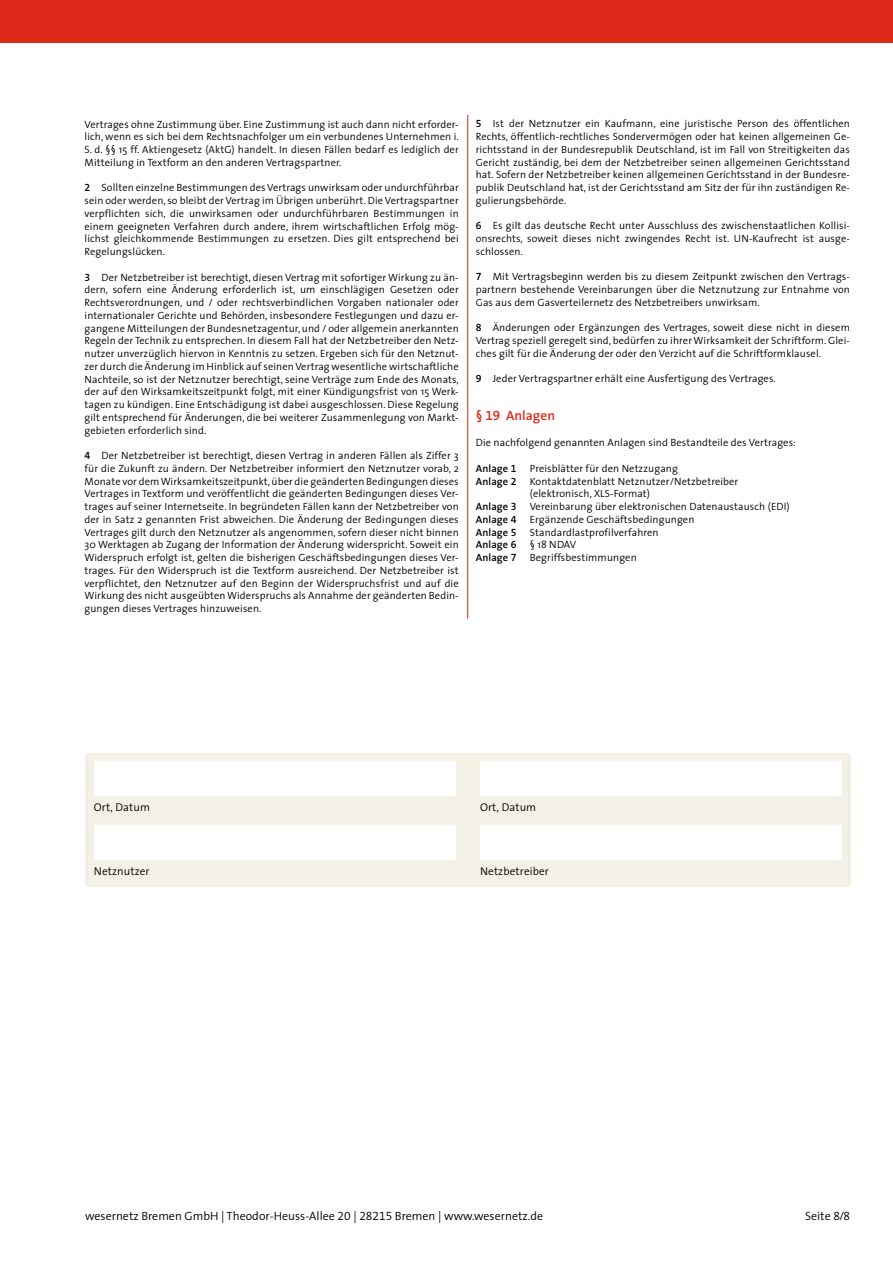
<style>
.page{position:relative;width:893px;height:1263px;background:#fff}
.page>*{position:absolute;margin:0;border:0;box-sizing:border-box;transform-origin:0 0}
.t1{font:600 13.5px "The Sans";color:#dc291a}
.t2{font:300 12px "The Sans";color:#000}
.t3{font:300 11.25px "The Sans";letter-spacing:.01em;color:#000}
.t4{font:300 10.5px/12.8px "The Sans";letter-spacing:.01em;color:#000;text-align:justify}
.t5{font:600 10.5px "The Sans";letter-spacing:.01em;color:#000}
.s1{font-family:"The Sans Semi Bold Expert";font-weight:400}
.s2{font-family:"The Sans Semi Light Expert";font-weight:400}
</style>
<div class="page">
<hr style="left:467px;top:115px;width:1px;height:504px;background:#dc291a">
<div style="left:0;top:0;width:893px;height:43px;background:#dc291a"></div>
<div style="left:85px;top:753px;width:765px;height:134px;background:#f3f1e6"></div>
<div style="left:94px;top:762px;width:361px;height:34px;background:#fff"></div>
<div style="left:94px;top:826px;width:361px;height:34px;background:#fff"></div>
<div style="left:480px;top:762px;width:362px;height:34px;background:#fff"></div>
<div style="left:480px;top:826px;width:362px;height:34px;background:#fff"></div>
<p class="t4" style="left:85px;top:117px;width:376px">Vertrages ohne Zustimmung über. Eine Zustimmung ist auch dann nicht erforder&shy;lich, wenn es sich bei dem Rechtsnachfolger um ein verbundenes Unternehmen i.<br>S. d. §§ 15 ff. Aktiengesetz (AktG) handelt. In diesen Fällen bedarf es lediglich der Mitteilung in Textform an den anderen Vertragspartner.</p>
<p class="t4" style="left:85px;top:181px;width:376px"><span class="s1">2</span> Sollten einzelne Bestimmungen des Vertrags unwirksam oder undurchführbar sein oder werden, so bleibt der Vertrag im Übrigen unberührt. Die Vertragspartner verpflichten sich, die unwirksamen oder undurchführbaren Bestimmungen in einem geeigneten Verfahren durch andere, ihrem wirtschaftlichen Erfolg mög&shy;lichst gleichkommende Bestimmungen zu ersetzen. Dies gilt entsprechend bei Regelungslücken.</p>
<p class="t4" style="left:85px;top:270px;width:376px"><span class="s1">3</span> Der Netzbetreiber ist berechtigt, diesen Vertrag mit sofortiger Wirkung zu än&shy;dern, sofern eine Änderung erforderlich ist, um einschlägigen Gesetzen oder Rechtsverordnungen, und / oder rechtsverbindlichen Vorgaben nationaler oder internationaler Gerichte und Behörden, insbesondere Festlegungen und dazu er&shy;gangene Mitteilungen der Bundesnetzagentur, und / oder allgemein anerkannten Regeln der Technik zu entsprechen. In diesem Fall hat der Netzbetreiber den Netz&shy;nutzer unverzüglich hiervon in Kenntnis zu setzen. Ergeben sich für den Netznut&shy;zer durch die Änderung im Hinblick auf seinen Vertrag wesentliche wirtschaftliche Nachteile, so ist der Netznutzer berechtigt, seine Verträge zum Ende des Monats, der auf den Wirksamkeitszeitpunkt folgt, mit einer Kündigungsfrist von 15 Werk&shy;tagen zu kündigen. Eine Entschädigung ist dabei ausgeschlossen. Diese Regelung gilt entsprechend für Änderungen, die bei weiterer Zusammenlegung von Markt&shy;gebieten erforderlich sind.</p>
<p class="t4" style="left:85px;top:449px;width:376px"><span class="s1">4</span> Der Netzbetreiber ist berechtigt, diesen Vertrag in anderen Fällen als Ziffer 3 für die Zukunft zu ändern. Der Netzbetreiber informiert den Netznutzer vorab, 2<br>Monate vor dem Wirksamkeitszeitpunkt, über die geänderten Bedingungen dieses Vertrages in Textform und veröffentlicht die geänderten Bedingungen dieses Ver&shy;trages auf seiner Internetseite. In begründeten Fällen kann der Netzbetreiber von der in Satz 2 genannten Frist abweichen. Die Änderung der Bedingungen dieses Vertrages gilt durch den Netznutzer als angenommen, sofern dieser nicht binnen 30 Werktagen ab Zugang der Information der Änderung widerspricht. Soweit ein Widerspruch erfolgt ist, gelten die bisherigen Geschäftsbedingungen dieses Ver&shy;trages. Für den Widerspruch ist die Textform ausreichend. Der Netzbetreiber ist verpflichtet, den Netznutzer auf den Beginn der Widerspruchsfrist und auf die Wirkung des nicht ausgeübten Widerspruchs als Annahme der geänderten Bedin&shy;gungen dieses Vertrages hinzuweisen.</p>
<p class="t4" style="left:476px;top:117px;width:376px"><span class="s1">5</span> Ist der Netznutzer ein Kaufmann, eine juristische Person des öffentlichen Rechts, öffentlich-rechtliches Sondervermögen oder hat keinen allgemeinen Ge&shy;richtsstand in der Bundesrepublik Deutschland, ist im Fall von Streitigkeiten das Gericht zuständig, bei dem der Netzbetreiber seinen allgemeinen Gerichtsstand hat. Sofern der Netzbetreiber keinen allgemeinen Gerichtsstand in der Bundesre&shy;publik Deutschland hat, ist der Gerichtsstand am Sitz der für ihn zuständigen Re&shy;gulierungsbehörde.</p>
<p class="t4" style="left:476px;top:219px;width:376px"><span class="s1">6</span> Es gilt das deutsche Recht unter Ausschluss des zwischenstaatlichen Kollisi&shy;onsrechts, soweit dieses nicht zwingendes Recht ist. UN-Kaufrecht ist ausge&shy;schlossen.</p>
<p class="t4" style="left:476px;top:270px;width:376px"><span class="s1">7</span> Mit Vertragsbeginn werden bis zu diesem Zeitpunkt zwischen den Vertrags&shy;partnern bestehende Vereinbarungen über die Netznutzung zur Entnahme von Gas aus dem Gasverteilernetz des Netzbetreibers unwirksam.</p>
<p class="t4" style="left:476px;top:321px;width:376px"><span class="s1">8</span> Änderungen oder Ergänzungen des Vertrages, soweit diese nicht in diesem Vertrag speziell geregelt sind, bedürfen zu ihrer Wirksamkeit der Schriftform. Glei&shy;ches gilt für die Änderung der oder den Verzicht auf die Schriftformklausel.</p>
<p class="t4" style="left:476px;top:372px;width:302px"><span class="s1">9</span> Jeder Vertragspartner erhält eine Ausfertigung des Vertrages.</p>
<p class="t1" style="left:476px;top:404px;width:81px">§ <span class="s1">19</span> Anlagen</p>
<p class="t4" style="left:476px;top:436px;width:322px">Die nachfolgend genannten Anlagen sind Bestandteile des Vertrages:</p>
<p class="t5" style="left:476px;top:459px;width:42px">Anlage <span class="s1">1</span></p>
<p class="t4" style="left:530px;top:462px;width:150px">Preisblätter für den Netzzugang</p>
<p class="t5" style="left:476px;top:472px;width:42px">Anlage <span class="s1">2</span></p>
<p class="t4" style="left:530px;top:474px;width:210px">Kontaktdatenblatt Netznutzer/Netzbetreiber (elektronisch, XLS-Format)</p>
<p class="t5" style="left:476px;top:498px;width:42px">Anlage <span class="s1">3</span></p>
<p class="t4" style="left:530px;top:500px;width:261px">Vereinbarung über elektronischen Datenaustausch (EDI)</p>
<p class="t5" style="left:476px;top:510px;width:42px">Anlage <span class="s1">4</span></p>
<p class="t4" style="left:530px;top:512px;width:166px">Ergänzende Geschäftsbedingungen</p>
<p class="t5" style="left:476px;top:523px;width:42px">Anlage <span class="s1">5</span></p>
<p class="t4" style="left:530px;top:525px;width:130px">Standardlastprofilverfahren</p>
<p class="t5" style="left:476px;top:536px;width:42px">Anlage <span class="s1">6</span></p>
<p class="t4" style="left:530px;top:538px;width:48px">§ 18 NDAV</p>
<p class="t5" style="left:476px;top:549px;width:42px">Anlage <span class="s1">7</span></p>
<p class="t4" style="left:530px;top:551px;width:108px">Begriffsbestimmungen</p>
<p class="t3" style="left:94px;top:798px;width:58px">Ort, Datum</p>
<p class="t3" style="left:94px;top:862px;width:57px">Netznutzer</p>
<p class="t3" style="left:480px;top:798px;width:58px">Ort, Datum</p>
<p class="t3" style="left:480px;top:862px;width:70px">Netzbetreiber</p>
<p class="t2" style="left:85px;top:1205px;width:460px">wesernetz Bremen GmbH | Theodor-Heuss-Allee <span class="s2">20</span> | <span class="s2">28215</span> Bremen | www.wesernetz.de</p>
<p class="t2" style="left:805px;top:1205px;width:46px">Seite <span class="s2">8/8</span></p>
</div>
